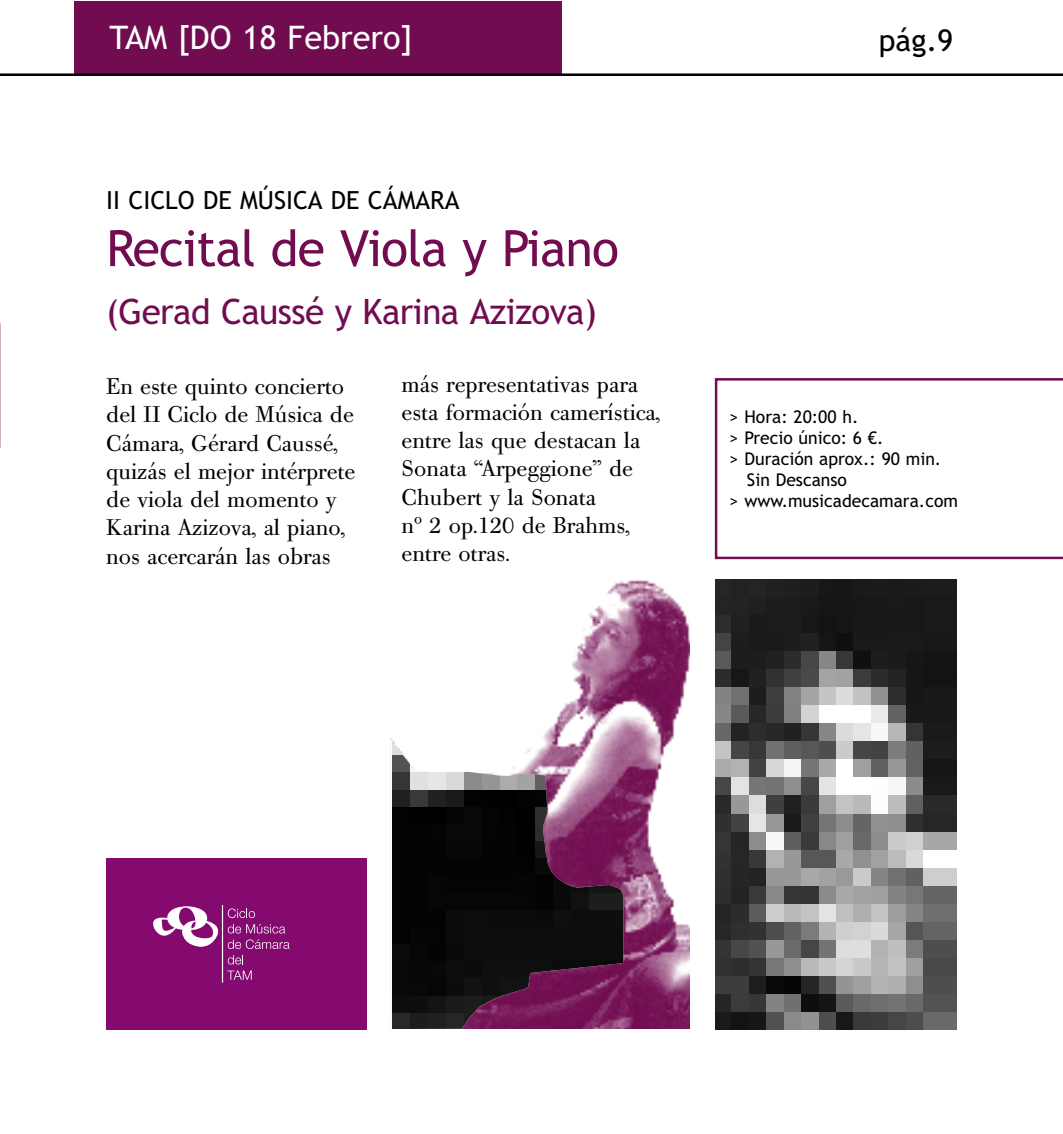
<style>
.page{position:relative;width:1063px;height:1134px;background:#fff}
.page>*{position:absolute;margin:0;border:0;box-sizing:border-box;transform-origin:0 0}
.t1{font:50px "Trebuchet MS";letter-spacing:-.015em;color:#710c50}
.t2{font:35px "Trebuchet MS";letter-spacing:-.015em;color:#710c50}
.t3{font:32.5px "Trebuchet MS";color:#fff}
.t4{font:30px "Trebuchet MS";color:#000}
.t5{font:25px "Trebuchet MS";color:#000}
.t6{font:22.5px/28.2px "Bodoni Old Face BE";color:#000}
.t7{font:17.5px "Trebuchet MS";color:#000}
</style>
<div class="page">
<div style="left:74px;top:1px;width:487px;height:74px;background:#710c50"></div>
<hr style="left:0;top:73px;width:1062px;height:3px;background:#000">
<svg style="left:0;top:323px;width:1px;height:125px"></svg>
<svg style="left:715px;top:378px;width:347px;height:181px"></svg>
<div style="left:106px;top:859px;width:260px;height:170px;background:#850a70"></div>
<svg style="left:153px;top:906px;width:66px;height:41px"></svg>
<svg style="left:227px;top:970px;width:25px;height:10px"></svg>
<svg style="left:228px;top:955px;width:15px;height:9px"></svg>
<svg style="left:228px;top:939px;width:62px;height:10px"></svg>
<svg style="left:228px;top:924px;width:57px;height:9px"></svg>
<svg style="left:228px;top:908px;width:27px;height:10px"></svg>
<hr style="left:222px;top:905px;width:1px;height:78px;background:#fff">
<img style="left:543px;top:580px;width:146px;height:449px">
<img style="left:393px;top:738px;width:230px;height:291px">
<img style="left:715px;top:580px;width:242px;height:449px">
<h3 class="t3" style="left:109px;top:19px;width:305px">TAM [DO 18 Febrero]</h3>
<h3 class="t4" style="left:879px;top:23px;width:76px">pág.9</h3>
<p class="t5" style="left:106px;top:185px;width:355px">II CICLO DE MÚSICA DE CÁMARA</p>
<h1 class="t1" style="left:106px;top:220px;width:514px">Recital de Viola y Piano</h1>
<h2 class="t2" style="left:106px;top:291px;width:492px">(Gerad Caussé y Karina Azizova)</h2>
<p class="t6" style="left:106px;top:375px;width:250px">En este quinto concierto del II Ciclo de Música de<br>Cámara, Gérard Caussé, quizás el mejor intérprete de viola del momento y<br>Karina Azizova, al piano, nos acercarán las obras</p>
<p class="t6" style="left:402px;top:372px;width:261px">más representativas para esta formación camerística, entre las que destacan la<br>Sonata “Arpeggione” de<br>Chubert y la Sonata<br>nº 2 op.120 de Brahms, entre otras.</p>
<p class="t7" style="left:730px;top:406px;width:130px">&gt; Hora: 20:00 h.</p>
<p class="t7" style="left:730px;top:427px;width:156px">&gt; Precio único: 6 €.</p>
<p class="t7" style="left:730px;top:448px;width:213px">&gt; Duración aprox.: 90 min.</p>
<p class="t7" style="left:747px;top:469px;width:101px">Sin Descanso</p>
<p class="t7" style="left:730px;top:490px;width:230px">&gt; www.musicadecamara.com</p>
</div>
